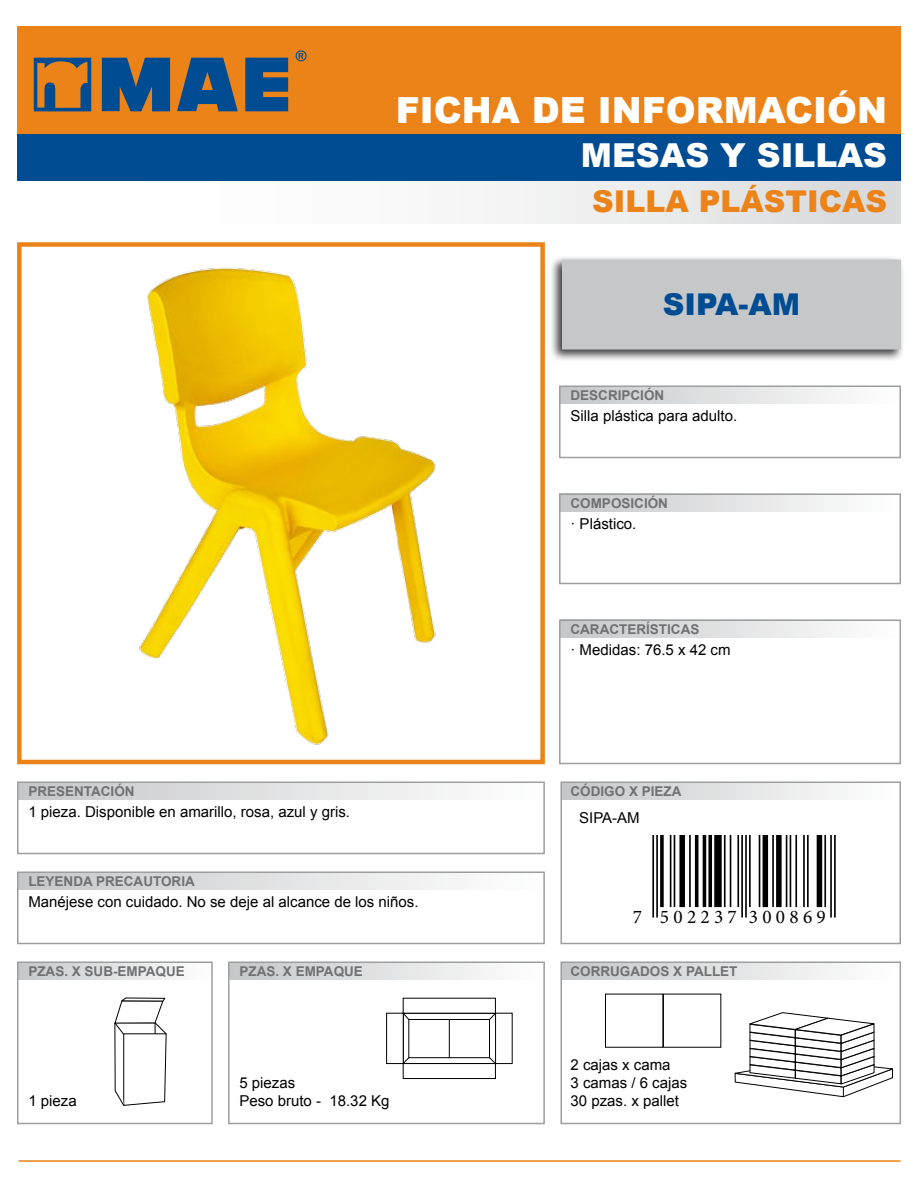
<style>
.page{position:relative;width:918px;height:1188px;background:#fff}
.page>*{position:absolute;margin:0;border:0;box-sizing:border-box;transform-origin:0 0}
.t1{font:900 36px "Arial";color:#fff}
.t2{font:900 33px "Arial";color:#fff}
.t3{font:900 30px "Arial";color:#eb8319}
.t4{font:900 30px "Arial";color:#004c93}
.t5{font:19.35px "Minion Pro";letter-spacing:.22em;color:#000}
.t6{font:15px/18px "Arial";color:#000}
.t7{font:700 13.5px "Arial";color:#707172}
</style>
<div class="page">
<div style="left:229px;top:963px;width:314px;height:17px;background:linear-gradient(to right,#c6c7c9,#fff)"></div>
<div style="left:562px;top:963px;width:338px;height:17px;background:linear-gradient(to right,#c6c7c9,#fff)"></div>
<div style="left:561px;top:783px;width:338px;height:17px;background:linear-gradient(to right,#c6c7c9,#fff)"></div>
<div style="left:17px;top:170px;width:884px;height:54px;background:linear-gradient(to right,#fff,#dddedf)"></div>
<div style="left:17px;top:116px;width:884px;height:65px;background:#004c93"></div>
<div style="left:17px;top:26px;width:884px;height:108px;background:#eb8319"></div>
<hr style="left:19px;top:1160px;width:882px;height:2px;background:#ef8417">
<div style="left:17px;top:242px;width:528px;height:522px;border:4px solid #eb8319"></div>
<div style="left:549px;top:256px;width:356px;height:106px;background:#000;opacity:.75"></div>
<div style="left:562px;top:260px;width:339px;height:90px;background:#c6c7c8"></div>
<div style="left:560px;top:386px;width:340px;height:18px;background:linear-gradient(to right,#c6c7c9,#fff)"></div>
<div style="left:560px;top:494px;width:340px;height:18px;background:linear-gradient(to right,#c6c7c9,#fff)"></div>
<div style="left:560px;top:620px;width:340px;height:18px;background:linear-gradient(to right,#c6c7c8,#fff)"></div>
<div style="left:559px;top:620px;width:342px;height:144px;border:2px solid #9c9e9f"></div>
<div style="left:18px;top:783px;width:526px;height:17px;background:linear-gradient(to right,#c6c7c9,#fff)"></div>
<div style="left:559px;top:386px;width:342px;height:72px;border:2px solid #9c9e9f"></div>
<div style="left:559px;top:494px;width:342px;height:90px;border:2px solid #9c9e9f"></div>
<div style="left:17px;top:782px;width:528px;height:72px;border:2px solid #9c9e9f"></div>
<svg style="left:102px;top:58px;width:68px;height:53px;background:#215381"></svg>
<svg style="left:177px;top:58px;width:61px;height:53px"></svg>
<svg style="left:245px;top:58px;width:43px;height:53px;background:#1c5284"></svg>
<svg style="left:34px;top:58px;width:57px;height:53px"></svg>
<svg style="left:296px;top:50px;width:11px;height:11px"></svg>
<div style="left:18px;top:873px;width:526px;height:16px;background:linear-gradient(to right,#c6c7c9,#fff)"></div>
<div style="left:17px;top:871px;width:528px;height:73px;border:2px solid #9c9e9f"></div>
<div style="left:18px;top:963px;width:193px;height:17px;background:linear-gradient(to right,#c6c7c9,#fff)"></div>
<div style="left:228px;top:962px;width:317px;height:162px;border:2px solid #9c9e9f"></div>
<div style="left:560px;top:782px;width:341px;height:162px;border:2px solid #9c9e9f"></div>
<div style="left:560px;top:962px;width:341px;height:162px;border:2px solid #9c9e9f"></div>
<div style="left:17px;top:962px;width:196px;height:162px;border:2px solid #9c9e9f"></div>
<hr style="left:652px;top:836px;width:2px;height:82px;background:#000">
<hr style="left:656px;top:836px;width:2px;height:82px;background:#000">
<svg style="left:660px;top:836px;width:4px;height:71px"></svg>
<hr style="left:670px;top:836px;width:1px;height:71px;background:#000">
<hr style="left:674px;top:836px;width:1px;height:71px;background:#000">
<div style="left:679px;top:836px;width:6px;height:71px;background:#000"></div>
<hr style="left:689px;top:836px;width:2px;height:71px;background:#000">
<svg style="left:695px;top:836px;width:4px;height:71px"></svg>
<hr style="left:703px;top:836px;width:3px;height:71px;background:#000">
<svg style="left:708px;top:836px;width:4px;height:71px"></svg>
<div style="left:714px;top:836px;width:8px;height:71px;background:#000"></div>
<hr style="left:724px;top:836px;width:2px;height:71px;background:#000">
<hr style="left:730px;top:836px;width:1px;height:71px;background:#000">
<hr style="left:737px;top:836px;width:2px;height:71px;background:#000">
<hr style="left:741px;top:836px;width:2px;height:82px;background:#000">
<hr style="left:745px;top:836px;width:2px;height:82px;background:#000">
<hr style="left:749px;top:836px;width:2px;height:71px;background:#000">
<hr style="left:759px;top:836px;width:1px;height:71px;background:#000">
<div style="left:763px;top:836px;width:5px;height:71px;background:#000"></div>
<hr style="left:772px;top:836px;width:2px;height:71px;background:#000">
<div style="left:776px;top:836px;width:6px;height:71px;background:#000"></div>
<hr style="left:786px;top:836px;width:1px;height:71px;background:#000">
<hr style="left:790px;top:836px;width:1px;height:71px;background:#000">
<hr style="left:795px;top:836px;width:2px;height:71px;background:#000">
<hr style="left:803px;top:836px;width:2px;height:71px;background:#000">
<hr style="left:807px;top:836px;width:2px;height:71px;background:#000">
<div style="left:817px;top:836px;width:5px;height:71px;background:#000"></div>
<hr style="left:824px;top:836px;width:2px;height:71px;background:#000">
<hr style="left:830px;top:836px;width:2px;height:82px;background:#000">
<hr style="left:834px;top:836px;width:2px;height:82px;background:#000">
<svg style="left:734px;top:1012px;width:159px;height:86px"></svg>
<img style="left:120px;top:242px;width:324px;height:503px">
<svg style="left:115px;top:998px;width:52px;height:108px"></svg>
<svg style="left:402px;top:1012px;width:7px;height:8px"></svg>
<svg style="left:489px;top:1014px;width:6px;height:6px"></svg>
<svg style="left:488px;top:1057px;width:7px;height:6px"></svg>
<svg style="left:404px;top:1058px;width:6px;height:5px"></svg>
<div style="left:495px;top:1013px;width:18px;height:51px;border:1px solid #000"></div>
<div style="left:386px;top:1013px;width:18px;height:51px;border:1px solid #000"></div>
<div style="left:403px;top:998px;width:93px;height:16px;border:1px solid #000"></div>
<div style="left:403px;top:1063px;width:93px;height:16px;border:1px solid #000"></div>
<div style="left:449px;top:1019px;width:41px;height:39px;border:1px solid #000"></div>
<div style="left:408px;top:1019px;width:42px;height:39px;border:1px solid #000"></div>
<h1 class="t1" style="left:396px;top:84px;width:493px">FICHA DE INFORMACIÓN</h1>
<h2 class="t2" style="left:581px;top:131px;width:308px">MESAS Y SILLAS</h2>
<h3 class="t3" style="left:592px;top:180px;width:297px">SILLA PLÁSTICAS</h3>
<h3 class="t4" style="left:663px;top:282px;width:139px">SIPA-AM</h3>
<p class="t7" style="left:571px;top:387px;width:95px">DESCRIPCIÓN</p>
<p class="t6" style="left:571px;top:407px;width:168px">Silla plástica para adulto.</p>
<p class="t7" style="left:571px;top:495px;width:99px">COMPOSICIÓN</p>
<p class="t6" style="left:571px;top:515px;width:67px">· Plástico.</p>
<p class="t7" style="left:571px;top:621px;width:130px">CARACTERÍSTICAS</p>
<p class="t7" style="left:28px;top:783px;width:108px">PRESENTACIÓN</p>
<p class="t6" style="left:28px;top:803px;width:323px">1 pieza. Disponible en amarillo, rosa, azul y gris.</p>
<p class="t7" style="left:28px;top:873px;width:168px">LEYENDA PRECAUTORIA</p>
<p class="t6" style="left:28px;top:893px;width:392px">Manéjese con cuidado. No se deje al alcance de los niños.</p>
<p class="t6" style="left:571px;top:641px;width:162px">· Medidas: 76.5 x 42 cm</p>
<p class="t7" style="left:571px;top:783px;width:113px">CÓDIGO X PIEZA</p>
<p class="t6" style="left:579px;top:809px;width:62px">SIPA-AM</p>
<p class="t5" style="left:633px;top:904px;width:194px">7 502237 300869</p>
<p class="t7" style="left:28px;top:963px;width:158px">PZAS. X SUB-EMPAQUE</p>
<p class="t7" style="left:239px;top:963px;width:125px">PZAS. X EMPAQUE</p>
<p class="t7" style="left:571px;top:963px;width:169px">CORRUGADOS X PALLET</p>
<p class="t6" style="left:239px;top:1073px;width:57px">5 piezas</p>
<p class="t6" style="left:28px;top:1091px;width:50px">1 pieza</p>
<p class="t6" style="left:239px;top:1091px;width:152px">Peso bruto - 18.32 Kg</p>
<p class="t6" style="left:571px;top:1056px;width:118px">2 cajas x cama<br>3 camas / 6 cajas<br>30 pzas. x pallet</p>
</div>
